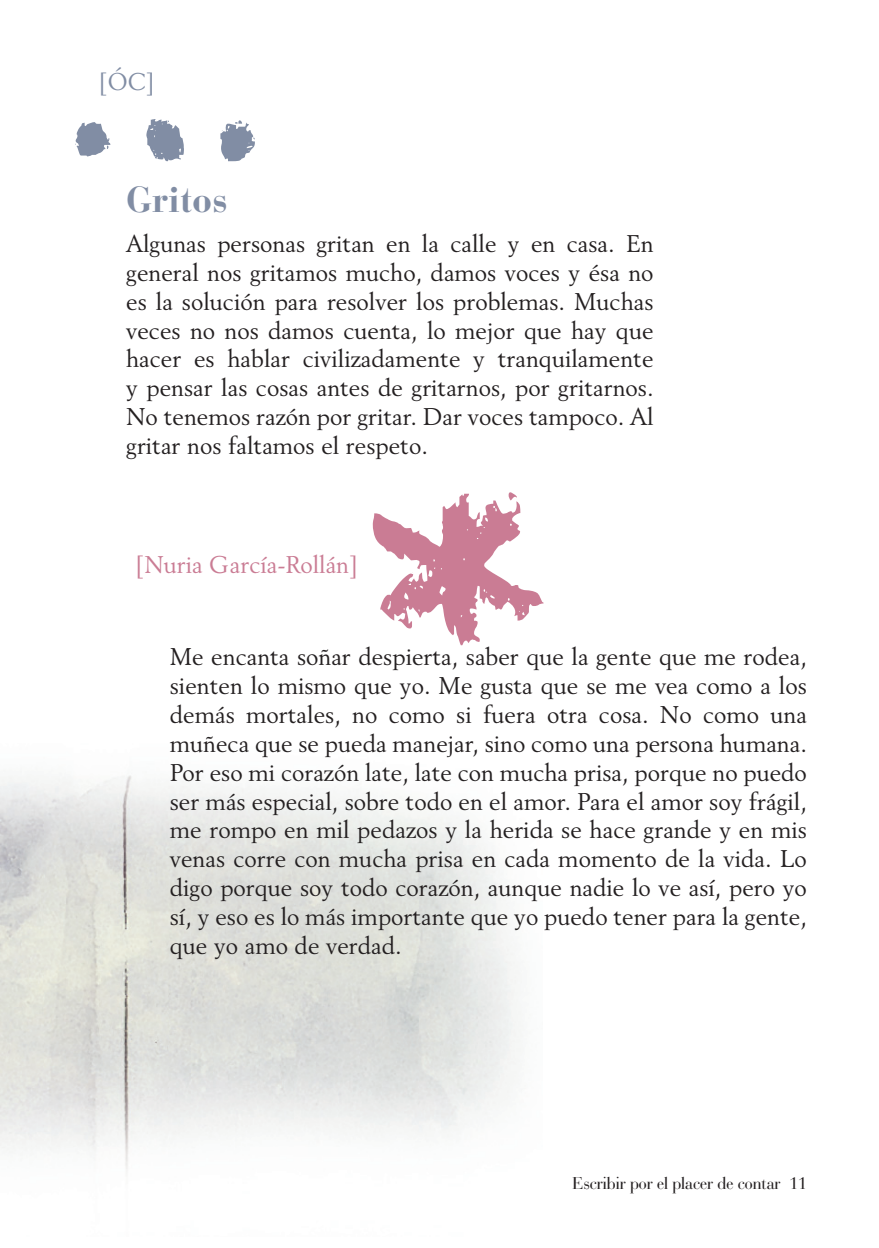
<style>
.page{position:relative;width:879px;height:1248px;background:#fff}
.page>*{position:absolute;margin:0;border:0;box-sizing:border-box;transform-origin:0 0}
.t1{font:322.4px "Chalkduster";color:#ca7c94}
.t2{font:196.2px "Chalkduster";color:#818da4}
.t3{font:700 36px "Bauer Bodoni Std";color:#818da4}
.t4{font:24px/28.8px "Revival 565 BT";color:#231f20;text-align:justify}
.t5{font:24px "Revival 565 BT";color:#ca7c94}
.t6{font:24px "Revival 565 BT";color:#818da4}
.t7{font:18px "Bauer Bodoni BT";color:#231f20}
</style>
<div class="page">
<img style="left:0;top:775px;width:516px;height:397px">
<p class="t6" style="left:98px;top:71px;width:58px">[ÓC]</p>
<h2 class="t2" style="left:72px;top:-31px;width:196px">…</h2>
<h3 class="t3" style="left:126px;top:185px;width:104px">Gritos</h3>
<p class="t4" style="left:126px;top:231px;width:529px">Algunas personas gritan en la calle y en casa. En general nos gritamos mucho, damos voces y ésa no es la solución para resolver los problemas. Muchas veces no nos damos cuenta, lo mejor que hay que hacer es hablar civilizadamente y tranquilamente y pensar las cosas antes de gritarnos, por gritarnos.<br>No tenemos razón por gritar. Dar voces tampoco. Al gritar nos faltamos el respeto.</p>
<h1 class="t1" style="left:362px;top:361px;width:194px">*</h1>
<p class="t5" style="left:135px;top:554px;width:225px">[Nuria García-Rollán]</p>
<p class="t4" style="left:170px;top:644px;width:638px">Me encanta soñar despierta, saber que la gente que me rodea, sienten lo mismo que yo. Me gusta que se me vea como a los demás mortales, no como si fuera otra cosa. No como una muñeca que se pueda manejar, sino como una persona humana.<br>Por eso mi corazón late, late con mucha prisa, porque no puedo ser más especial, sobre todo en el amor. Para el amor soy frágil, me rompo en mil pedazos y la herida se hace grande y en mis venas corre con mucha prisa en cada momento de la vida. Lo digo porque soy todo corazón, aunque nadie lo ve así, pero yo sí, y eso es lo más importante que yo puedo tener para la gente, que yo amo de verdad.</p>
<p class="t7" style="left:572px;top:1176px;width:236px">Escribir por el placer de contar 11</p>
</div>
